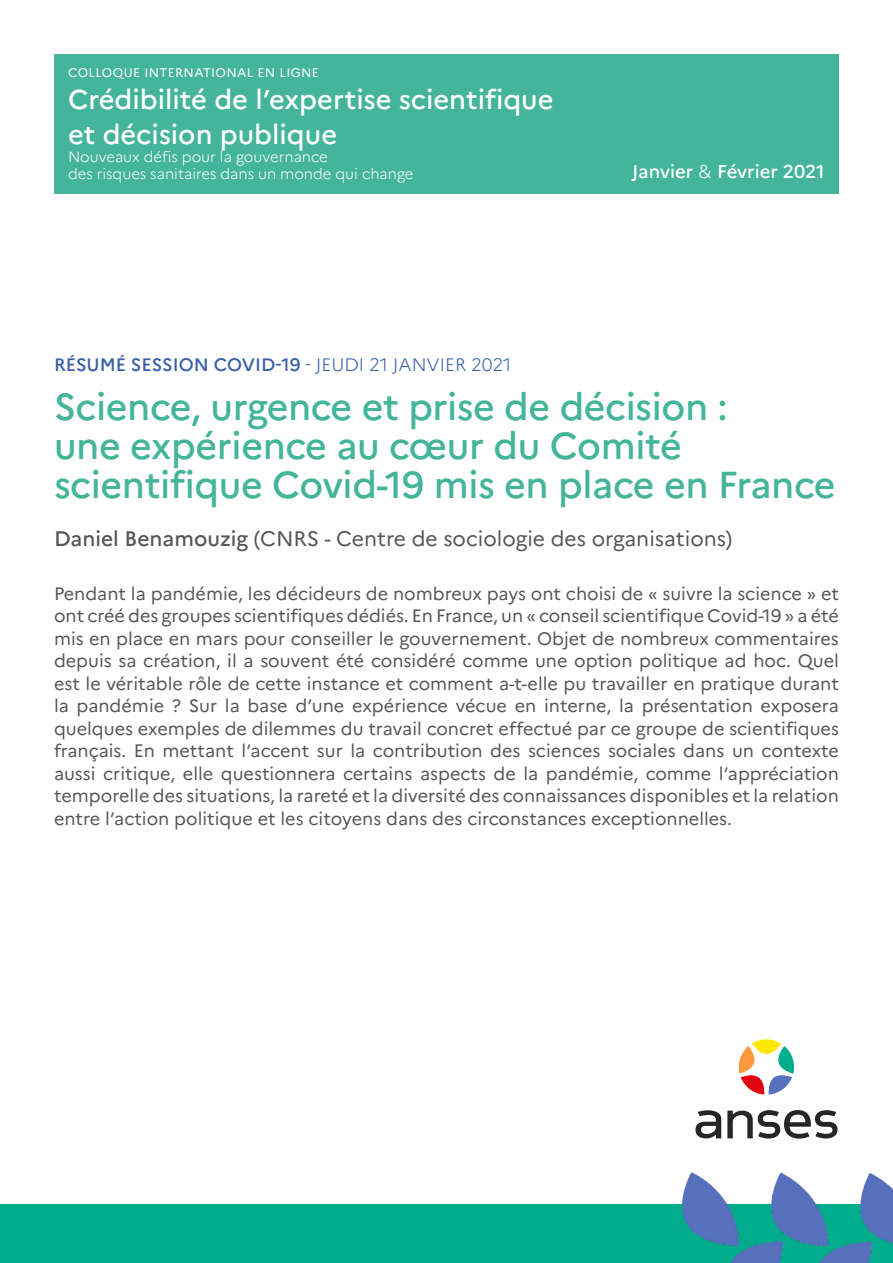
<style>
.page{position:relative;width:893px;height:1263px;background:#fff}
.page>*{position:absolute;margin:0;border:0;box-sizing:border-box;transform-origin:0 0}
.t1{font:500 37.5px/38.8px "Marianne";letter-spacing:-.01em;color:#44b59b}
.t2{font:500 27.3px/34.3px "Marianne";color:#fff}
.t3{font:21px "Marianne";color:#575756}
.t4{font:500 18.6px "Marianne";color:#fff}
.t5{font:18px/22.5px "Marianne";color:#575756;text-align:justify}
.t6{font:500 18px "Marianne";color:#3b5fa9}
.t7{font:300 14.7px/17.7px "Marianne";color:#fff}
.t8{font:12.45px "Marianne";letter-spacing:.03em;color:#fff}
.s1{font-weight:300}
.s2{font-weight:500}
</style>
<div class="page">
<div style="left:54px;top:54px;width:785px;height:139px;background:#44b59b"></div>
<svg style="left:727px;top:1110px;width:111px;height:28px"></svg>
<svg style="left:695px;top:1110px;width:26px;height:28px"></svg>
<svg style="left:738px;top:1039px;width:57px;height:55px"></svg>
<div style="left:0;top:1204px;width:893px;height:59px;background:#00ac8b"></div>
<img style="left:683px;top:1173px;width:210px;height:90px">
<p class="t8" style="left:68px;top:65px;width:252px">COLLOQUE INTERNATIONAL EN LIGNE</p>
<h2 class="t2" style="left:68px;top:82px;width:487px">Crédibilité de l’expertise scientifique et décision publique</h2>
<p class="t7" style="left:68px;top:147px;width:347px">Nouveaux défis pour la gouvernance<br>des risques sanitaires dans un monde qui change</p>
<p class="t4" style="left:632px;top:160px;width:194px">Janvier <span class="s1">&amp;</span> Février 2021</p>
<p class="t6" style="left:54px;top:354px;width:459px">RÉSUMÉ SESSION COVID-19 <span class="s1">- JEUDI 21 JANVIER 2021</span></p>
<h1 class="t1" style="left:54px;top:387px;width:783px">Science, urgence et prise de décision :<br>une expérience au cœur du Comité scientifique Covid-19 mis en place en France</h1>
<p class="t3" style="left:54px;top:526px;width:680px"><span class="s2">Daniel Benamouzig</span> (CNRS - Centre de sociologie des organisations)</p>
<p class="t5" style="left:54px;top:582px;width:786px">Pendant la pandémie, les décideurs de nombreux pays ont choisi de « suivre la science » et ont créé des groupes scientifiques dédiés. En France, un « conseil scientifique Covid-19 » a été mis en place en mars pour conseiller le gouvernement. Objet de nombreux commentaires depuis sa création, il a souvent été considéré comme une option politique ad hoc. Quel est le véritable rôle de cette instance et comment a-t-elle pu travailler en pratique durant la pandémie ? Sur la base d’une expérience vécue en interne, la présentation exposera quelques exemples de dilemmes du travail concret effectué par ce groupe de scientifiques français. En mettant l’accent sur la contribution des sciences sociales dans un contexte aussi critique, elle questionnera certains aspects de la pandémie, comme l’appréciation temporelle des situations, la rareté et la diversité des connaissances disponibles et la relation entre l’action politique et les citoyens dans des circonstances exceptionnelles.</p>
</div>
